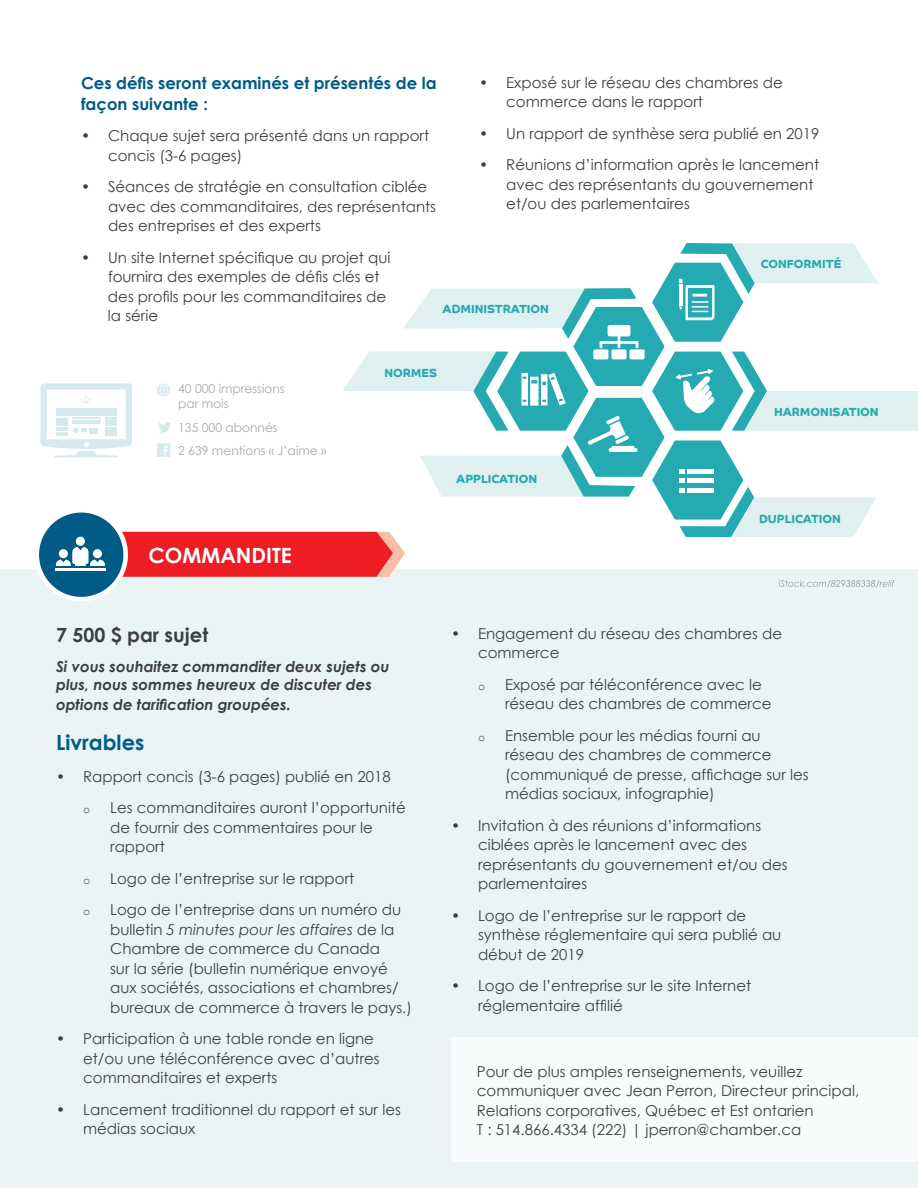
<style>
.page{position:relative;width:918px;height:1188px;background:#fff}
.page>*{position:absolute;margin:0;border:0;box-sizing:border-box;transform-origin:0 0}
.t1{font:700 21px "Century Gothic";color:#fff}
.t2{font:700 21px "Century Gothic";color:#005b86}
.t3{font:700 19.5px "Century Gothic";color:#3e3e3f}
.t4{font:700 16.5px/21px "Century Gothic";color:#005b86}
.t5{font:15px/19.5px "Century Gothic";color:#3e3e3f}
.t6{font:italic 700 15px/18px "Century Gothic";color:#3e3e3f}
.t7{font:12.15px/14.7px "Century Gothic";color:#a8a9ad}
.t8{font:12px "Courier New";color:#3e3e3f}
.t9{font:700 11.85px "Co Headline";color:#25aab2}
.s1{font-style:italic}
</style>
<div class="page">
<div style="left:0;top:569px;width:918px;height:619px;background:#eaf4f5"></div>
<div style="left:34px;top:508px;width:94px;height:94px;background:#fff;border-radius:50%"></div>
<div style="left:39px;top:513px;width:84px;height:84px;background:#005b86;border-radius:50%"></div>
<div style="left:451px;top:1038px;width:467px;height:124px;background:#f8fbfc"></div>
<svg style="left:40px;top:243px;width:878px;height:345px"></svg>
<div style="left:687px;top:478px;width:26px;height:5px;background:#fff"></div>
<div style="left:687px;top:488px;width:26px;height:5px;background:#fff"></div>
<p class="t4" style="left:81px;top:72px;width:357px">Ces défis seront examinés et présentés de la façon suivante :</p>
<p class="t5" style="left:108px;top:126px;width:323px;text-indent:-27px">• Chaque sujet sera présenté dans un rapport concis (3-6 pages)</p>
<p class="t5" style="left:108px;top:177px;width:330px;text-indent:-27px">• Séances de stratégie en consultation ciblée avec des commanditaires, des représentants des entreprises et des experts</p>
<p class="t5" style="left:108px;top:247px;width:284px;text-indent:-27px">• Un site Internet spécifique au projet qui fournira des exemples de défis clés et des profils pour les commanditaires de la série</p>
<p class="t5" style="left:506px;top:72px;width:278px;text-indent:-27px">• Exposé sur le réseau des chambres de commerce dans le rapport</p>
<p class="t5" style="left:479px;top:123px;width:342px">• Un rapport de synthèse sera publié en 2019</p>
<p class="t5" style="left:506px;top:155px;width:314px;text-indent:-27px">• Réunions d’information après le lancement avec des représentants du gouvernement et/ou des parlementaires</p>
<p class="t9" style="left:761px;top:257px;width:82px">CONFORMITÉ</p>
<p class="t9" style="left:443px;top:302px;width:108px">ADMINISTRATION</p>
<p class="t7" style="left:178px;top:381px;width:108px">40 000 impressions par mois</p>
<p class="t7" style="left:178px;top:420px;width:101px">135 000 abonnés</p>
<p class="t7" style="left:178px;top:443px;width:150px">2 639 mentions « J’aime »</p>
<h1 class="t1" style="left:149px;top:540px;width:145px">COMMANDITE</h1>
<p class="t9" style="left:384px;top:366px;width:54px">NORMES</p>
<p class="t9" style="left:456px;top:472px;width:82px">APPLICATION</p>
<p class="t9" style="left:774px;top:405px;width:106px">HARMONISATION</p>
<p class="t9" style="left:759px;top:512px;width:83px">DUPLICATION</p>
<h2 class="t3" style="left:56px;top:620px;width:154px">7 500 $ par sujet</h2>
<p class="t6" style="left:56px;top:657px;width:335px">Si vous souhaitez commanditer deux sujets ou plus, nous sommes heureux de discuter des</p>
<p class="t6" style="left:56px;top:694px;width:236px">options de tarification groupées.</p>
<h1 class="t2" style="left:56px;top:727px;width:90px">Livrables</h1>
<p class="t5" style="left:56px;top:766px;width:336px">• Rapport concis (3-6 pages) publié en 2018</p>
<p class="t8" style="left:83px;top:802px;width:9px">o</p>
<p class="t5" style="left:110px;top:798px;width:297px">Les commanditaires auront l’opportunité de fournir des commentaires pour le rapport</p>
<p class="t8" style="left:83px;top:872px;width:9px">o</p>
<p class="t5" style="left:110px;top:868px;width:246px">Logo de l’entreprise sur le rapport</p>
<p class="t8" style="left:83px;top:904px;width:9px">o</p>
<p class="t5" style="left:110px;top:900px;width:303px">Logo de l’entreprise dans un numéro du bulletin <span class="s1">5 minutes pour les affaires</span> de la Chambre de commerce du Canada<br>sur la série (bulletin numérique envoyé aux sociétés, associations et chambres/ bureaux de commerce à travers le pays.)</p>
<p class="t5" style="left:83px;top:1029px;width:298px;text-indent:-27px">• Participation à une table ronde en ligne et/ou une téléconférence avec d’autres commanditaires et experts</p>
<p class="t5" style="left:83px;top:1099px;width:319px;text-indent:-27px">• Lancement traditionnel du rapport et sur les médias sociaux</p>
<p class="t5" style="left:478px;top:623px;width:306px;text-indent:-27px">• Engagement du réseau des chambres de commerce</p>
<p class="t8" style="left:478px;top:679px;width:9px">o</p>
<p class="t5" style="left:505px;top:674px;width:268px">Exposé par téléconférence avec le réseau des chambres de commerce</p>
<p class="t8" style="left:478px;top:730px;width:9px">o</p>
<p class="t5" style="left:505px;top:725px;width:305px">Ensemble pour les médias fourni au réseau des chambres de commerce (communiqué de presse, affichage sur les médias sociaux, infographie)</p>
<p class="t5" style="left:478px;top:815px;width:311px;text-indent:-27px">• Invitation à des réunions d’informations ciblées après le lancement avec des représentants du gouvernement et/ou des parlementaires</p>
<p class="t5" style="left:478px;top:905px;width:305px;text-indent:-27px">• Logo de l’entreprise sur le rapport de synthèse réglementaire qui sera publié au début de 2019</p>
<p class="t5" style="left:478px;top:976px;width:275px;text-indent:-27px">• Logo de l’entreprise sur le site Internet réglementaire affilié</p>
<p class="t5" style="left:477px;top:1062px;width:384px">Pour de plus amples renseignements, veuillez communiquer avec Jean Perron, Directeur principal, Relations corporatives, Québec et Est ontarien<br>T : 514.866.4334 (222) | jperron@chamber.ca</p>
</div>
